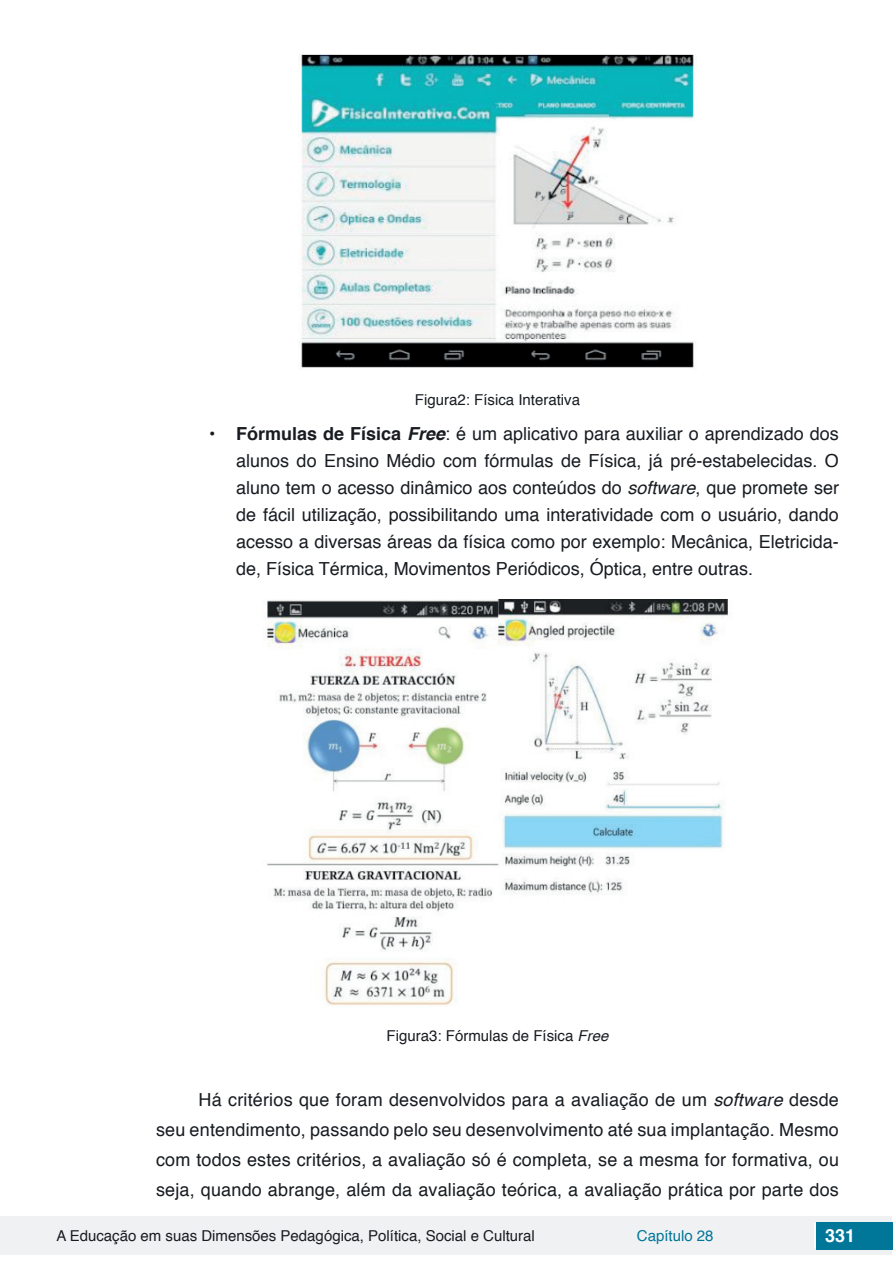
<style>
.page{position:relative;width:893px;height:1263px;background:#fff}
.page>*{position:absolute;margin:0;border:0;box-sizing:border-box;transform-origin:0 0}
.t1{font:18px/27px "Helvetica";letter-spacing:.005em;color:#181c21;text-align:justify}
.t2{font:700 18px "Helvetica";color:#fff}
.t3{font:15px "Helvetica";color:#181c21}
.t4{font:15px "Helvetica";color:#007699}
.s1{font-weight:700}
.s2{font-weight:700;font-style:italic}
.s3{font-style:italic}
</style>
<div class="page">
<div style="left:1px;top:1216px;width:891px;height:38px;background:#f0f1f2"></div>
<div style="left:816px;top:1222px;width:77px;height:27px;background:#007699"></div>
<svg style="left:815px;top:1224px;width:1px;height:24px"></svg>
<img style="left:301px;top:54px;width:393px;height:314px">
<img style="left:267px;top:599px;width:462px;height:406px">
<p class="t3" style="left:415px;top:388px;width:167px">Figura2: Física Interativa</p>
<p class="t1" style="left:236px;top:421px;width:604px;text-indent:-27px"><span class="s1">• Fórmulas de Física</span> <span class="s2">Free</span>: é um aplicativo para auxiliar o aprendizado dos alunos do Ensino Médio com fórmulas de Física, já pré-estabelecidas. O aluno tem o acesso dinâmico aos conteúdos do <span class="s3">software</span>, que promete ser de fácil utilização, possibilitando uma interatividade com o usuário, dando acesso a diversas áreas da física como por exemplo: Mecânica, Eletricida&shy;de, Física Térmica, Movimentos Periódicos, Óptica, entre outras.</p>
<p class="t3" style="left:387px;top:1024px;width:223px">Figura3: Fórmulas de Física <span class="s3">Free</span></p>
<p class="t1" style="left:156px;top:1085px;width:684px;line-height:30px;text-indent:43px">Há critérios que foram desenvolvidos para a avaliação de um <span class="s3">software</span> desde seu entendimento, passando pelo seu desenvolvimento até sua implantação. Mesmo com todos estes critérios, a avaliação só é completa, se a mesma for formativa, ou seja, quando abrange, além da avaliação teórica, a avaliação prática por parte dos</p>
<p class="t3" style="left:56px;top:1224px;width:480px">A Educação em suas Dimensões Pedagógica, Política, Social e Cultural</p>
<p class="t4" style="left:637px;top:1224px;width:78px">Capítulo 28</p>
<p class="t2" style="left:825px;top:1221px;width:32px">331</p>
</div>
